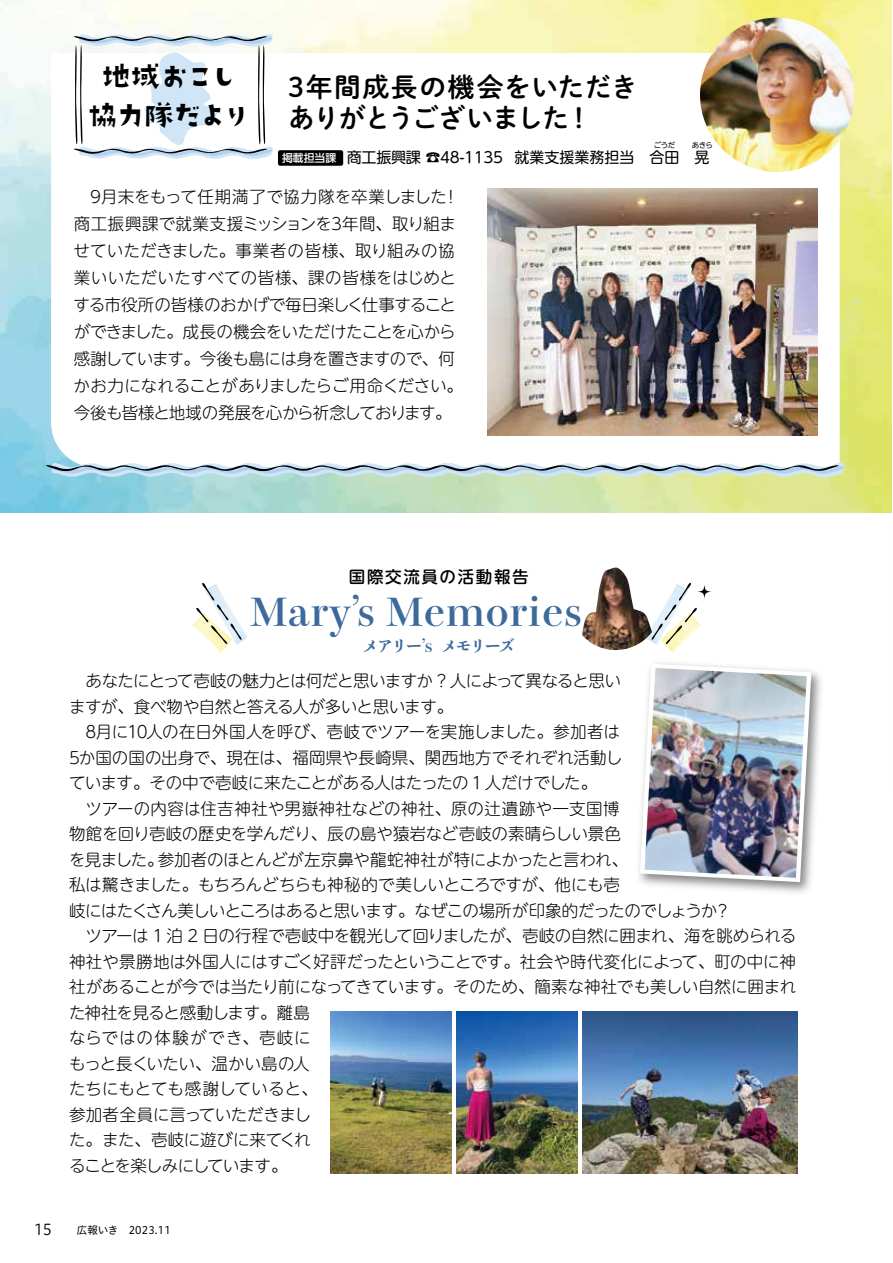
<style>
.page{position:relative;width:893px;height:1263px;background:#fff}
.page>*{position:absolute;margin:0;border:0;box-sizing:border-box;transform-origin:0 0}
.t1{font:37.8px "P Bunkyu Md Min Std N EB";letter-spacing:.02em;color:#3b6a9b}
.t2{font:32.25px/39px "DS kirigirisu";letter-spacing:-.145em;color:#000;text-align:center}
.t3{font:26.7px/31.5px "P Shuei M Go Std B";color:#000}
.t4{font:300 16.5px/25.5px "UD Shin M Go Pro";letter-spacing:-.02em;color:#000}
.t5{font:300 16.5px "UD Shin M Go Pro";letter-spacing:-.04em;color:#000}
.t6{font:300 16.5px "UD Shin M Go Pro";letter-spacing:.005em;color:#000}
.t7{font:300 16.5px "UD Shin M Go Pro";letter-spacing:.02em;color:#000}
.t8{font:16.5px "P Bunkyu Md Min Std N EB";letter-spacing:-.125em;color:#3b6a9b}
.t9{font:500 16.5px "UD Shin M Go Pro";letter-spacing:.1em;color:#000}
.t10{font:15.15px "UD Shin M Go Pro";letter-spacing:-.02em;color:#000}
.t11{font:15px "UD Shin M Go Pro";color:#000}
.t12{font:15px "Hiragino UD Sans R Std W3";color:#000}
.t13{font:500 10.8px "UD Shin Go Pro";color:#fff}
.t14{font:10.5px "Hiragino UD Sans R Std W4";letter-spacing:.015em;color:#000}
.t15{font:7.5px "UD Shin M Go Pro";letter-spacing:-.07em;color:#000}
</style>
<div class="page">
<img style="left:0;top:0;width:892px;height:513px">
<svg style="left:51px;top:53px;width:789px;height:408px"></svg>
<div style="left:278px;top:150px;width:65px;height:16px;background:#000;border-radius:2px"></div>
<svg style="left:46px;top:461px;width:800px;height:17px"></svg>
<svg style="left:74px;top:33px;width:200px;height:126px"></svg>
<img style="left:700px;top:18px;width:154px;height:154px;border-radius:77px">
<img style="left:488px;top:189px;width:329px;height:247px">
<svg style="left:697px;top:585px;width:14px;height:14px"></svg>
<img style="left:582px;top:567px;width:119px;height:85px">
<svg style="left:192px;top:583px;width:55px;height:69px"></svg>
<img style="left:582px;top:1012px;width:215px;height:161px">
<img style="left:330px;top:1012px;width:121px;height:161px">
<img style="left:456px;top:1012px;width:121px;height:161px">
<img style="left:638px;top:663px;width:183px;height:230px">
<svg style="left:640px;top:664px;width:171px;height:218px"></svg>
<img style="left:645px;top:668px;width:162px;height:210px">
<h2 class="t2" style="left:87px;top:57px;width:168px">地域おこし協力隊だより</h2>
<h3 class="t3" style="left:288px;top:70px;width:351px">3年間成長の機会をいただきありがとうございました!</h3>
<p class="t10" style="left:347px;top:145px;width:158px">商工振興課 ☎48-1135</p>
<p class="t13" style="left:282px;top:149px;width:56px">掲載担当課</p>
<p class="t4" style="left:73px;top:183px;width:391px;line-height:27px">　9月末をもって任期満了で協力隊を卒業しました!商工振興課で就業支援ミッションを3年間、取り組ませていただきました。事業者の皆様、取り組みの協業いいただいたすべての皆様、課の皆様をはじめとする市役所の皆様のおかげで毎日楽しく仕事することができました。成長の機会をいただけたことを心から感謝しています。今後も島には身を置きますので、何かお力になれることがありましたらご用命ください。今後も皆様と地域の発展を心から祈念しております。</p>
<p class="t15" style="left:654px;top:139px;width:23px">ごうだ</p>
<p class="t15" style="left:692px;top:139px;width:23px">あきら</p>
<p class="t11" style="left:515px;top:145px;width:196px">就業支援業務担当　合田　晃</p>
<p class="t9" style="left:349px;top:564px;width:181px">国際交流員の活動報告</p>
<h1 class="t1" style="left:249px;top:582px;width:334px">Maryʼs Memories</h1>
<p class="t8" style="left:363px;top:633px;width:72px">メアリーʼs</p>
<p class="t8" style="left:441px;top:633px;width:75px">メモリーズ</p>
<p class="t5" style="left:69px;top:667px;width:553px">　あなたにとって壱岐の魅力とは何だと思いますか ? 人によって異なると思い</p>
<p class="t4" style="left:69px;top:693px;width:386px">ますが、食べ物や自然と答える人が多いと思います。</p>
<p class="t4" style="left:69px;top:718px;width:553px">　8月に10人の在日外国人を呼び、壱岐でツアーを実施しました。参加者は</p>
<p class="t6" style="left:69px;top:744px;width:555px">5か国の国の出身で、現在は、福岡県や長崎県、関西地方でそれぞれ活動し</p>
<p class="t4" style="left:69px;top:769px;width:530px">ています。その中で壱岐に来たことがある人はたったの 1 人だけでした。</p>
<p class="t7" style="left:69px;top:795px;width:552px">　ツアーの内容は住吉神社や男嶽神社などの神社、原の辻遺跡や一支国博</p>
<p class="t4" style="left:69px;top:820px;width:553px">物館を回り壱岐の歴史を学んだり、辰の島や猿岩など壱岐の素晴らしい景色</p>
<p class="t4" style="left:158px;top:846px;width:472px">参加者のほとんどが左京鼻や龍蛇神社が特によかったと言われ、</p>
<p class="t4" style="left:69px;top:846px;width:552px">を見ました。<br>私は驚きました。もちろんどちらも神秘的で美しいところですが、他にも壱</p>
<p class="t4" style="left:69px;top:897px;width:729px">岐にはたくさん美しいところはあると思います。なぜこの場所が印象的だったのでしょうか<br>　ツアーは 1 泊 2 日の行程で壱岐中を観光して回りましたが、壱岐の自然に囲まれ、海を眺められる神社や景勝地は外国人にはすごく好評だったということです。社会や時代変化によって、町の中に神社があることが今では当たり前になってきています。そのため、簡素な神社でも美しい自然に囲まれた神社を見ると感動します。離島<br>ならではの体験ができ、壱岐に<br>もっと長くいたい、温かい島の人<br>たちにもとても感謝していると、<br>参加者全員に言っていただきまし<br>た。また、壱岐に遊びに来てくれ<br>ることを楽しみにしています。</p>
<p class="t4" style="left:715px;top:897px;width:18px">?</p>
<p class="t12" style="left:34px;top:1218px;width:19px">15</p>
<p class="t14" style="left:77px;top:1222px;width:43px">広報いき</p>
<p class="t14" style="left:129px;top:1222px;width:44px">2023.11</p>
</div>
